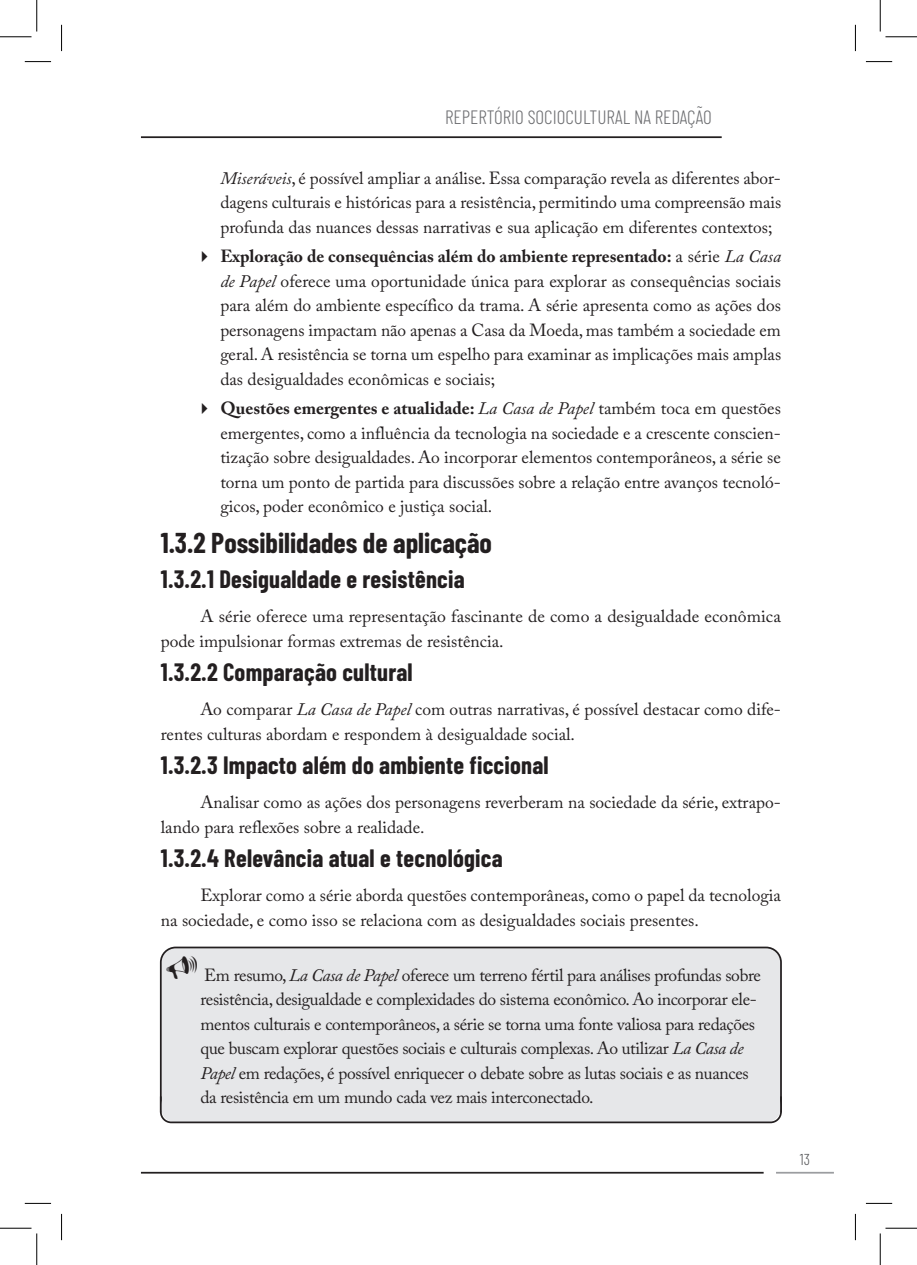
<style>
.page{position:relative;width:917px;height:1265px;background:#fff}
.page>*{position:absolute;margin:0;border:0;box-sizing:border-box;transform-origin:0 0}
.t1{font:700 28px "Barlow Condensed";color:#231f20}
.t2{font:700 24.5px "Barlow Condensed";letter-spacing:.01em;color:#231f20}
.t3{font:300 19.25px "Barlow Condensed";color:#6c6d70}
.Parágrafo{font:17.5px/24.5px "Adobe Caslon Pro";color:#231f20}
.Parágrafo-2{font:17.5px/24.5px "Adobe Caslon Pro";letter-spacing:-.02em;color:#231f20}
.t4{font:300 15.75px "Barlow Condensed";color:#57585a}
.s1{font-style:italic}
.s2{font-weight:700}
</style>
<div class="page">
<hr style="left:776px;top:1171px;width:58px;height:2px;background:#9b9da0">
<hr style="left:141px;top:1171px;width:622px;height:2px;background:#231f20">
<hr style="left:141px;top:136px;width:581px;height:2px;background:#231f20">
<div style="left:159px;top:946px;width:623px;height:148px;background:#e6e7e9"></div>
<div style="left:162px;top:1091px;width:618px;height:31px;background:#e6e7e9;border-radius:15px"></div>
<svg style="left:159px;top:1094px;width:623px;height:29px"></svg>
<svg style="left:25px;top:61px;width:26px;height:1px"></svg>
<svg style="left:866px;top:61px;width:26px;height:1px"></svg>
<svg style="left:25px;top:1202px;width:26px;height:1px"></svg>
<svg style="left:866px;top:1202px;width:26px;height:1px"></svg>
<svg style="left:61px;top:25px;width:1px;height:26px"></svg>
<svg style="left:61px;top:1213px;width:1px;height:26px"></svg>
<svg style="left:855px;top:25px;width:1px;height:26px"></svg>
<svg style="left:855px;top:1213px;width:1px;height:26px"></svg>
<hr style="left:0;top:36px;width:32px;height:1px;background:#000">
<hr style="left:885px;top:36px;width:32px;height:1px;background:#000">
<hr style="left:0;top:1227px;width:32px;height:1px;background:#000">
<hr style="left:885px;top:1227px;width:32px;height:1px;background:#000">
<hr style="left:36px;top:0;width:1px;height:32px;background:#000">
<hr style="left:36px;top:1233px;width:1px;height:31px;background:#000">
<hr style="left:880px;top:0;width:1px;height:32px;background:#000">
<hr style="left:880px;top:1233px;width:1px;height:31px;background:#000">
<svg style="left:167px;top:955px;width:30px;height:23px"></svg>
<p class="t3" style="left:445px;top:103px;width:268px">REPERTÓRIO SOCIOCULTURAL NA REDAÇÃO</p>
<p class="Parágrafo" style="left:220px;top:165px;width:562px;text-align:justify"><span class="s1">Miseráveis</span>, é possível ampliar a análise. Essa comparação revela as diferentes abor&shy;dagens culturais e históricas para a resistência, permitindo uma compreensão mais profunda das nuances dessas narrativas e sua aplicação em diferentes contextos;</p>
<p class="Parágrafo" style="left:220px;top:244px;width:562px;text-align:justify"><span class="s2">Exploração de consequências além do ambiente representado:</span> a série <span class="s1">La Casa de Papel</span> oferece uma oportunidade única para explorar as consequências sociais para além do ambiente específico da trama. A série apresenta como as ações dos personagens impactam não apenas a Casa da Moeda, mas também a sociedade em geral. A resistência se torna um espelho para examinar as implicações mais amplas das desigualdades econômicas e sociais;</p>
<p class="Parágrafo" style="left:220px;top:396px;width:562px;text-align:justify"><span class="s2">Questões emergentes e atualidade:</span> <span class="s1">La Casa de Papel</span> também toca em questões emergentes, como a influência da tecnologia na sociedade e a crescente conscien&shy;tização sobre desigualdades. Ao incorporar elementos contemporâneos, a série se torna um ponto de partida para discussões sobre a relação entre avanços tecnoló&shy;gicos, poder econômico e justiça social.</p>
<p class="t1" style="left:161px;top:523px;width:333px">1.3.2 Possibilidades de aplicação</p>
<p class="t2" style="left:161px;top:561px;width:305px">1.3.2.1 Desigualdade e resistência</p>
<p class="Parágrafo" style="left:161px;top:603px;width:622px;text-indent:40px">A série oferece uma representação fascinante de como a desigualdade econômica pode impulsionar formas extremas de resistência.</p>
<p class="t2" style="left:161px;top:654px;width:253px">1.3.2.2 Comparação cultural</p>
<p class="Parágrafo" style="left:161px;top:696px;width:622px;text-indent:40px">Ao comparar <span class="s1">La Casa de Papel</span> com outras narrativas, é possível destacar como dife&shy;rentes culturas abordam e respondem à desigualdade social.</p>
<p class="t2" style="left:161px;top:747px;width:389px">1.3.2.3 Impacto além do ambiente ficcional</p>
<p class="Parágrafo" style="left:161px;top:789px;width:622px;text-indent:40px">Analisar como as ações dos personagens reverberam na sociedade da série, extrapo&shy;lando para reflexões sobre a realidade.</p>
<p class="t2" style="left:161px;top:840px;width:343px">1.3.2.4 Relevância atual e tecnológica</p>
<p class="Parágrafo" style="left:161px;top:882px;width:622px;text-indent:40px">Explorar como a série aborda questões contemporâneas, como o papel da tecnologia na sociedade, e como isso se relaciona com as desigualdades sociais presentes.</p>
<p class="Parágrafo-2" style="left:200px;top:961px;width:562px">Em resumo, <span class="s1">La Casa de Papel</span> oferece um terreno fértil para análises profundas sobre resistência, desigualdade e complexidades do sistema econômico. Ao incorporar ele&shy;mentos culturais e contemporâneos, a série se torna uma fonte valiosa para redações que buscam explorar questões sociais e culturais complexas. Ao utilizar <span class="s1">La Casa de Papel</span> em redações, é possível enriquecer o debate sobre as lutas sociais e as nuances da resistência em um mundo cada vez mais interconectado.</p>
<p class="t4" style="left:800px;top:1147px;width:12px">13</p>
</div>
